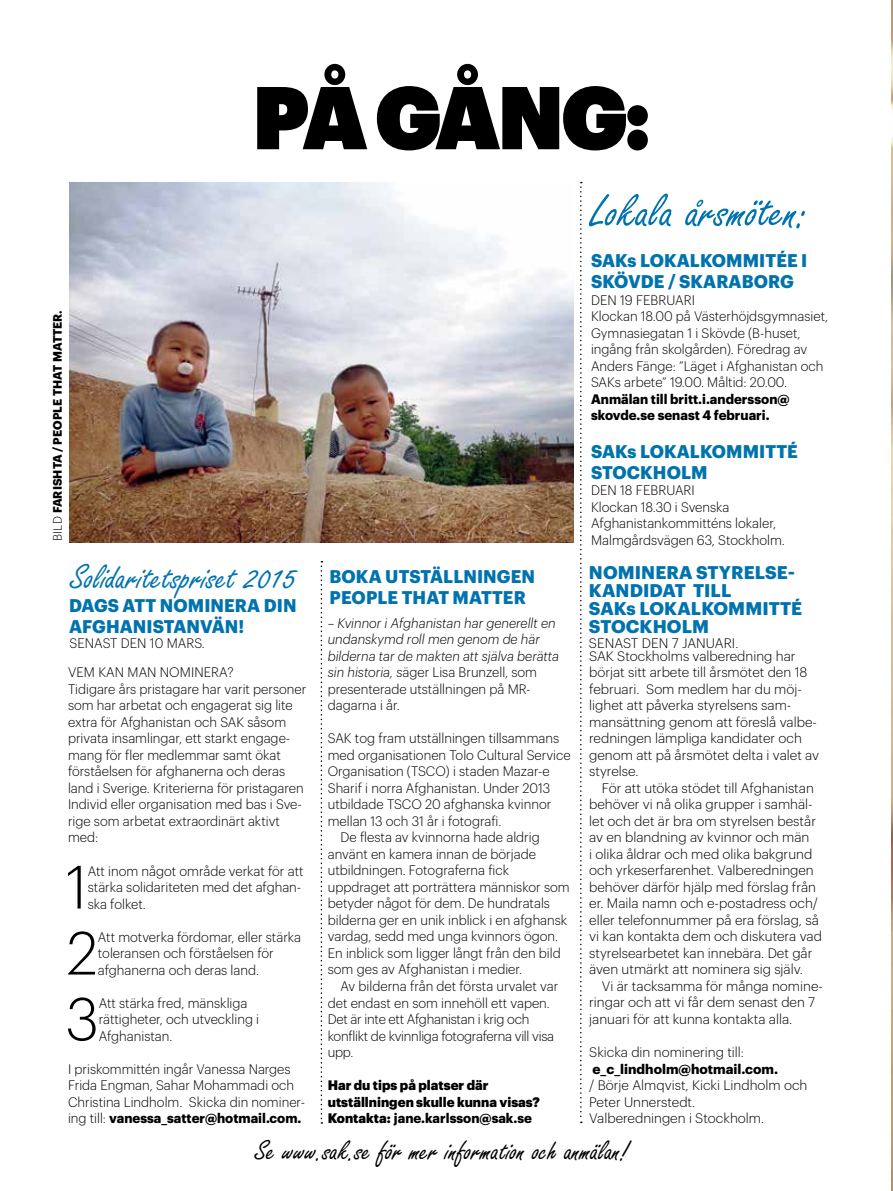
<style>
.page{position:relative;width:893px;height:1191px;background:#fff}
.page>*{position:absolute;margin:0;border:0;box-sizing:border-box;transform-origin:0 0}
.t1{font:87px "Graphik Super";letter-spacing:-.03em;color:#000;scale:.95 1}
.t2{font:300 59.7px "Graphik";color:#000}
.t3{font:51px "Freestyle Script";color:#0073ae}
.t4{font:37.5px "Freestyle Script";color:#0073ae}
.t5{font:30px "Freestyle Script";color:#000}
.t6{font:700 18px/21px "Graphik";letter-spacing:.005em;color:#0073ae}
.t7{font:300 13.5px/16.5px "Graphik";color:#000}
.t8{font:italic 300 13.5px/16.5px "Graphik";color:#000}
.t9{font:900 13.5px/16.5px "Graphik";color:#000}
.t10{font:700 13.5px/16.5px "Graphik";color:#000}
.t11{font:300 13.5px "Graphik";letter-spacing:-.02em;color:#000}
.t12{font:700 12px "Graphik";letter-spacing:.005em;color:#000}
.s1{font-weight:300}
.s2{font-weight:700}
.s3{font-style:normal}
</style>
<div class="page">
<img style="left:891px;top:0;width:2px;height:1191px">
<img style="left:69px;top:182px;width:505px;height:361px">
<svg style="left:321px;top:561px;width:1px;height:562px"></svg>
<svg style="left:580px;top:182px;width:2px;height:941px"></svg>
<p class="t12" style="left:48px;top:540px;width:232px;rotate:-90deg"><span class="s1">bil d</span> FARISHTA / PEOPLE THAT MATTER.</p>
<h1 class="t1" style="left:252px;top:49px;width:420px">på gång:</h1>
<h3 class="t3" style="left:591px;top:184px;width:219px">Lokala årsmöten:</h3>
<h3 class="t6" style="left:591px;top:248px;width:14px">SAK</h3>
<h3 class="t6" style="left:591px;top:248px;width:218px;text-indent:36px">S LOKALKOMMITÉE I<br>SKÖVDE / SKARABORG</h3>
<p class="t7" style="left:591px;top:290px;width:239px">Den 19 februari<br>Klockan 18.00 på Västerhöjdsgymnasiet, Gymnasiegatan 1 i Skövde (B-huset, ingång från skolgården). Föredrag av Anders Fänge: ”Läget i Afghanistan och SAKs arbete” 19.00. M åltid: 20.00.</p>
<p class="t10" style="left:591px;top:389px;width:200px">ANMÄLAN TILL BRITT.I.ANDERSSON@<br>SKOVDE.SE SENAST 4 FEBRUARI.</p>
<h3 class="t6" style="left:591px;top:439px;width:14px">SAK</h3>
<h3 class="t6" style="left:591px;top:439px;width:208px;text-indent:36px">S LOKALKOMMITTÉ<br>STOCKHOLM</h3>
<p class="t7" style="left:591px;top:481px;width:195px">Den 18 februari<br>Klockan 18.30 i Svenska<br>Afghanistankommitténs lokaler,<br>Malmgårdsvägen 63, Stockholm.</p>
<h3 class="t4" style="left:70px;top:557px;width:228px">Solidaritetspriset 2015</h3>
<h3 class="t6" style="left:69px;top:593px;width:229px">DAGS ATT NOMINERA DIN<br>AFGHANISTANVÄN!</h3>
<p class="t7" style="left:68px;top:663px;width:240px">Vem kan man nominera?<br>Tidigare års pristagare har varit personer som har arbetat och engagerat sig lite extra för Afghanistan och SAK såsom privata insamlingar, ett starkt engage&shy;mang för fler medlemmar samt ökat förståelsen för afghanerna och deras land i Sverige. Kriterierna för pristagaren I ndivid eller organisation med bas i Sve&shy;rige som arbetat extraordinärt aktivt med:</p>
<h2 class="t2" style="left:66px;top:843px;width:23px">1</h2>
<p class="t7" style="left:88px;top:861px;width:217px">Att inom något område verkat för att stärka solidariteten med det afghan&shy;ska folket.</p>
<h2 class="t2" style="left:67px;top:909px;width:33px">2</h2>
<p class="t7" style="left:98px;top:927px;width:205px">Att motverka fördomar, eller stärka toleransen och förståelsen för afghanerna och deras land.</p>
<h2 class="t2" style="left:66px;top:975px;width:34px">3</h2>
<p class="t7" style="left:99px;top:993px;width:162px">Att stärka fred, mänskliga rättigheter, och utveckling i<br>Afghanistan.</p>
<p class="t7" style="left:68px;top:1059px;width:239px">I priskommittén ingår Vanessa Narges Frida Engman, Sahar Mohammadi och Christina Lindholm. Skicka din nominer&shy;ing till: <span class="s2">VANESSA_SATTER@HOTMAIL.COM.</span></p>
<p class="t7" style="left:69px;top:634px;width:34px">Senast</p>
<p class="t7" style="left:121px;top:634px;width:86px">den 10 mars.</p>
<h3 class="t6" style="left:330px;top:564px;width:207px">BOKA UTSTÄLLNINGEN<br>PEOPLE THAT MATTER</h3>
<p class="t8" style="left:328px;top:613px;width:233px">– Kvinnor i Afghanistan har generellt en undanskymd roll men genom de här bilderna tar de makten att själva berätta sin historia, s<span class="s3">äger Lisa Brunzell, som presenterade utställningen på MR&shy;dagarna i år.</span></p>
<p class="t7" style="left:328px;top:729px;width:233px">SAK tog fram utställningen tillsammans</p>
<p class="t7" style="left:328px;top:745px;width:244px">med organisationen Tolo Cultural Service</p>
<p class="t7" style="left:328px;top:762px;width:224px">Organisation (TSCO) i staden M azar-e</p>
<p class="t7" style="left:328px;top:778px;width:224px">Sharif i norra Afghanistan. Under 2013</p>
<p class="t7" style="left:328px;top:795px;width:225px">utbildade TSCO 20 afghanska kvinnor</p>
<p class="t7" style="left:328px;top:811px;width:175px">mellan 13 och 31 år i fotografi.</p>
<p class="t7" style="left:341px;top:828px;width:201px">De flesta av kvinnorna hade aldrig</p>
<p class="t7" style="left:328px;top:844px;width:210px">använt en kamera innan de började</p>
<p class="t7" style="left:328px;top:861px;width:183px">utbildningen. Fotograferna fick</p>
<p class="t7" style="left:328px;top:877px;width:243px">uppdraget att porträttera människor som</p>
<p class="t7" style="left:328px;top:894px;width:224px">betyder något för dem. De hundratals</p>
<p class="t7" style="left:328px;top:910px;width:241px">bilderna ger en unik inblick i en afghansk</p>
<p class="t7" style="left:328px;top:927px;width:232px">vardag, sedd med unga kvinnors ögon.</p>
<p class="t7" style="left:328px;top:943px;width:234px">En inblick som ligger långt från den bild</p>
<p class="t7" style="left:328px;top:960px;width:196px">som ges av Afghanistan i medier.</p>
<p class="t7" style="left:341px;top:976px;width:219px">Av bilderna från det första urvalet var</p>
<p class="t7" style="left:328px;top:993px;width:224px">det endast en som innehöll ett vapen.</p>
<p class="t11" style="left:328px;top:1009px;width:203px">Det är inte ett Afghanistan i krig och</p>
<p class="t11" style="left:328px;top:1025px;width:228px">konflikt de kvinnliga fotograferna vill visa</p>
<p class="t7" style="left:328px;top:1042px;width:27px">upp.</p>
<p class="t9" style="left:328px;top:1075px;width:214px">Har du tips på platser där utställningen skulle kunna visas?<br>Kontakta: <span class="s2">JANE.KARLSSON@SAK.SE</span></p>
<h3 class="t6" style="left:589px;top:562px;width:208px;line-height:18px">NOMINERA STYRELSE-<br>KANDIDAT TILL<br>SAK</h3>
<h3 class="t6" style="left:589px;top:598px;width:215px;line-height:18px;text-indent:38px">S LOKALKOMMITTÉ<br>STOCKHOLM</h3>
<p class="t7" style="left:589px;top:634px;width:35px">senast</p>
<p class="t7" style="left:642px;top:634px;width:98px">Den 7 januari.</p>
<p class="t7" style="left:589px;top:646px;width:231px">SAK Stockholms valberedning har börjat sitt arbete till årsmötet den 18 februari. Som medlem har du möj&shy;lighet att påverka styrelsens sam&shy;mansättning genom att föreslå valbe&shy;redningen lämpliga kandidater och genom att på årsmötet delta i valet av styrelse.</p>
<p class="t7" style="left:589px;top:778px;width:234px;text-indent:13px">För att utöka stödet till Afghanistan behöver vi nå olika grupper i samhäl&shy;let och det är bra om styrelsen består av en blandning av kvinnor och män<br>i olika åldrar och med olika bakgrund och yrkeserfarenhet. Valberedningen behöver därför hjälp med förslag från er. Maila namn och e-postadress och/ eller telefonnummer på era förslag, så vi kan kontakta dem och diskutera vad styrelsearbetet kan innebära. Det går även utmärkt att nominera sig själv.</p>
<p class="t7" style="left:589px;top:976px;width:235px;text-indent:13px">Vi är tacksamma för många nomine&shy;ringar och att vi får dem senast den 7 januari för att kunna kontakta alla.</p>
<p class="t7" style="left:589px;top:1042px;width:156px">Skicka din nominering till:</p>
<p class="t10" style="left:592px;top:1059px;width:187px">E_C_LINDHOLM@HOTMAIL.COM.</p>
<p class="t7" style="left:589px;top:1075px;width:220px">/ Börje Almqvist, Kicki Lindholm och<br>Peter Unnerstedt.<br>Valberedningen i Stockholm.</p>
<h3 class="t5" style="left:255px;top:1134px;width:375px">Se www.sak.se för mer information och anmälan!</h3>
</div>
